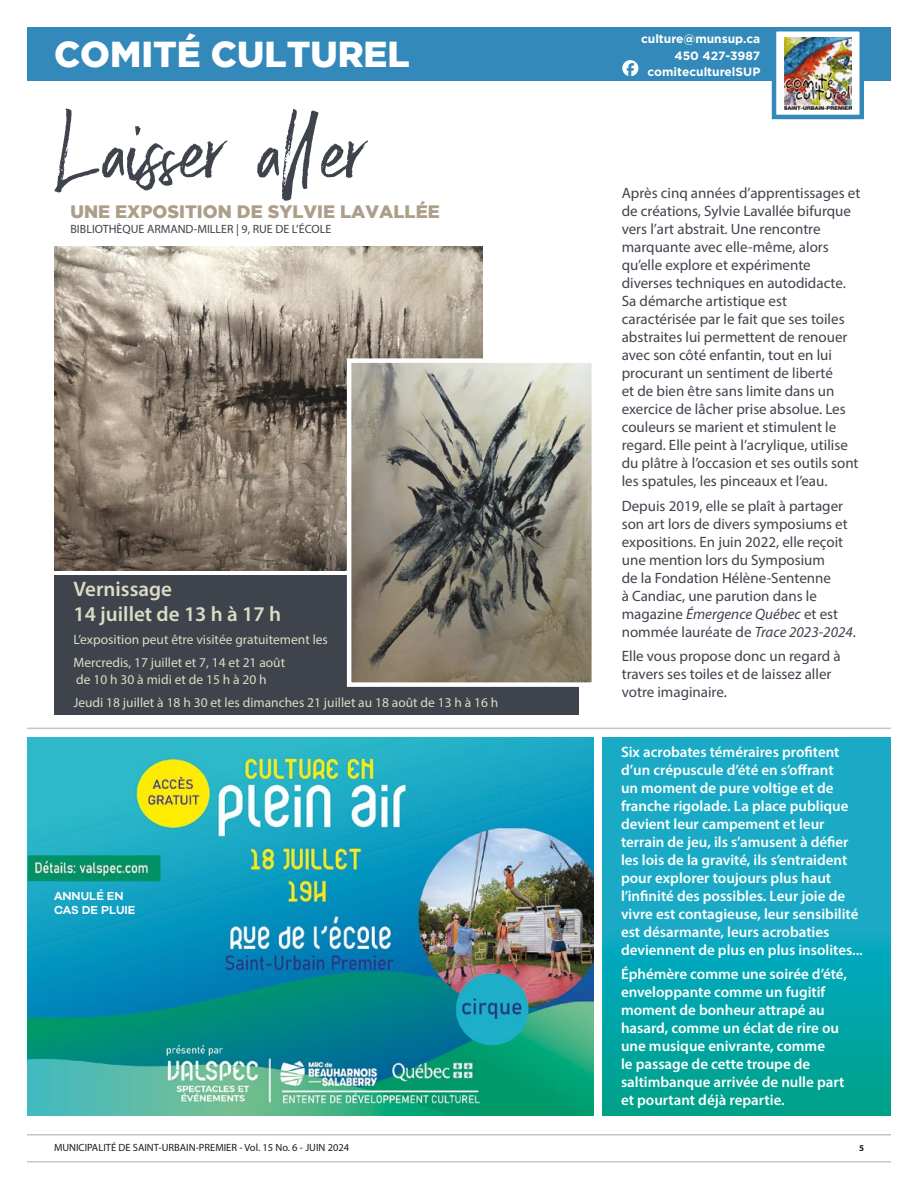
<style>
.page{position:relative;width:918px;height:1188px;background:#fff}
.page>*{position:absolute;margin:0;border:0;box-sizing:border-box;transform-origin:0 0}
.t1{font:900 36px "Gotham";color:#fff}
.t2{font:600 21px/25.2px "Myriad Pro";color:#dbdcc3}
.t3{font:900 18px "Gotham";color:#ad9e8a}
.t4{font:15px/18px "Myriad Pro";color:#3f434c}
.t5{font:600 15px/18px "Myriad Pro";color:#fff}
.t6{font:13.5px/23px "Myriad Pro";color:#dbdcc3}
.t7{font:700 12px/16.5px "Gotham";color:#fff;text-align:right}
.t8{font:12px "Myriad Pro";color:#3f434c}
.t9{font:600 12px/14.4px "Galano Grotesque";color:#fff}
.t10{font:10.5px "Myriad Pro";color:#1d1d1b}
.t11{font:700 9px "Myriad Pro";color:#1d1d1b}
.s1{font-style:italic}
</style>
<div class="page">
<hr style="left:27px;top:1161px;width:864px;height:1px;background:#c6c6c6">
<hr style="left:27px;top:1134px;width:864px;height:2px;background:#c6c6c6">
<div style="left:55px;top:576px;width:524px;height:139px;background:#3f434c"></div>
<svg style="left:603px;top:738px;width:288px;height:377px;background:#0ea7b6"></svg>
<hr style="left:27px;top:728px;width:864px;height:1px;background:#c6c6c6">
<div style="left:27px;top:27px;width:864px;height:54px;background:#3389b9"></div>
<div style="left:772px;top:27px;width:92px;height:92px;background:#fff;border:4px solid #3389b9"></div>
<svg style="left:784px;top:109px;width:67px;height:1px"></svg>
<img style="left:784px;top:37px;width:67px;height:72px">
<svg style="left:622px;top:60px;width:16px;height:16px"></svg>
<img style="left:27px;top:738px;width:567px;height:377px">
<img style="left:54px;top:246px;width:428px;height:324px">
<img style="left:352px;top:363px;width:239px;height:319px">
<div style="left:347px;top:358px;width:249px;height:329px;border:4px solid #fff"></div>
<svg style="left:54px;top:108px;width:314px;height:93px"></svg>
<h1 class="t1" style="left:54px;top:34px;width:357px">COMITÉ CULTUREL</h1>
<p class="t3" style="left:70px;top:201px;width:371px">UNE EXPOSITION DE SYLVIE LAVALLÉE</p>
<p class="t8" style="left:70px;top:222px;width:262px">BIBLIOTHÈQUE ARMAND-MILLER | 9, RUE DE L’ÉCOLE</p>
<h2 class="t2" style="left:73px;top:576px;width:209px">Vernissage<br>14 juillet de 13 h à 17 h</h2>
<p class="t6" style="left:73px;top:628px;width:256px">L’exposition peut être visitée gratuitement les<br>Mercredis, 17 juillet et 7, 14 et 21 août</p>
<p class="t6" style="left:73px;top:667px;width:426px">de 10 h 30 à midi et de 15 h à 20 h<br>Jeudi 18 juillet à 18 h 30 et les dimanches 21 juillet au 18 août de 13 h à 16 h</p>
<p class="t9" style="left:54px;top:888px;width:83px">ANNULÉ EN<br>CAS DE PLUIE</p>
<p class="t7" style="left:641px;top:30px;width:121px">culture@munsup.ca<br>450 427-3987</p>
<p class="t7" style="left:648px;top:63px;width:114px">comiteculturelSUP</p>
<p class="t4" style="left:622px;top:184px;width:240px">Après cinq années d’apprentissages et de créations, Sylvie Lavallée bifurque vers l’art abstrait. Une rencontre marquante avec elle-même, alors qu’elle explore et expérimente diverses techniques en autodidacte.<br>Sa démarche artistique est caractérisée par le fait que ses toiles abstraites lui permettent de renouer avec son côté enfantin, tout en lui procurant un sentiment de liberté<br>et de bien être sans limite dans un exercice de lâcher prise absolue. Les couleurs se marient et stimulent le regard. Elle peint à l’acrylique, utilise du plâtre à l’occasion et ses outils sont les spatules, les pinceaux et l’eau.</p>
<p class="t4" style="left:622px;top:496px;width:236px">Depuis 2019, elle se plaît à partager son art lors de divers symposiums et expositions. En juin 2022, elle reçoit une mention lors du Symposium<br>de la Fondation Hélène-Sentenne<br>à Candiac, une parution dans le magazine <span class="s1">Émergence Québec</span> et est nommée lauréate de <span class="s1">Trace 2023-2024</span>.</p>
<p class="t4" style="left:622px;top:647px;width:220px">Elle vous propose donc un regard à travers ses toiles et de laissez aller votre imaginaire.</p>
<p class="t5" style="left:621px;top:742px;width:243px">Six acrobates téméraires profitent d’un crépuscule d’été en s’offrant<br>un moment de pure voltige et de franche rigolade. La place publique devient leur campement et leur terrain de jeu, ils s’amusent à défier les lois de la gravité, ils s’entraident pour explorer toujours plus haut l’infinité des possibles. Leur joie de vivre est contagieuse, leur sensibilité est désarmante, leurs acrobaties deviennent de plus en plus insolites...</p>
<p class="t5" style="left:621px;top:965px;width:228px">Éphémère comme une soirée d’été, enveloppante comme un fugitif moment de bonheur attrapé au hasard, comme un éclat de rire ou une musique enivrante, comme<br>le passage de cette troupe de saltimbanque arrivée de nulle part et pourtant déjà repartie.</p>
<p class="t10" style="left:54px;top:1141px;width:297px">MUNICIPALITÉ DE SAINT-URBAIN-PREMIER - Vol. 15 No. 6 - JUIN 2024</p>
<p class="t11" style="left:859px;top:1142px;width:6px">5</p>
</div>
